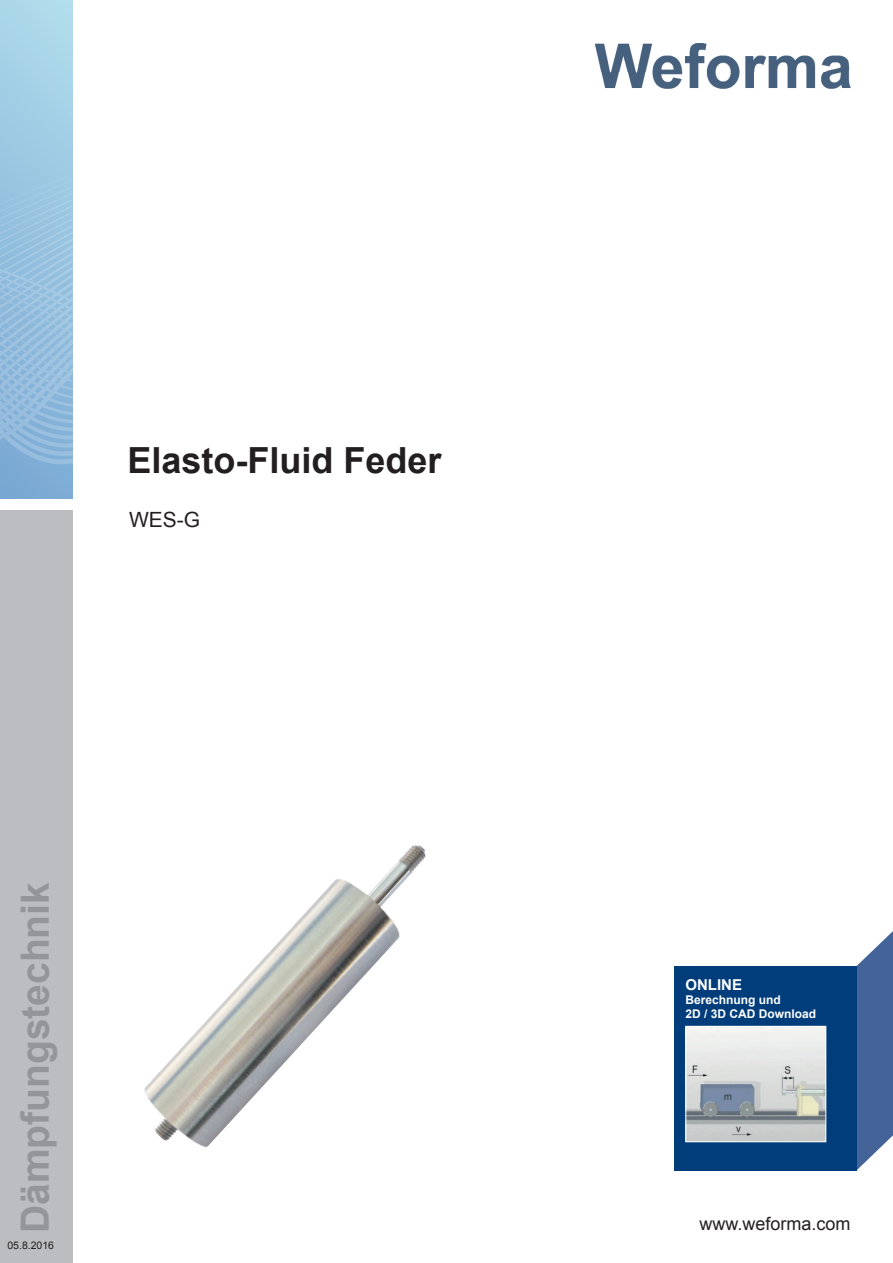
<style>
.page{position:relative;width:893px;height:1263px;background:#fff}
.page>*{position:absolute;margin:0;border:0;box-sizing:border-box;transform-origin:0 0}
.t1{font:700 39px "Arial";color:#939598}
.t2{font:700 36px "Arial";color:#231f20}
.t3{font:21px "Arial";color:#231f20}
.t4{font:18px "Arial";color:#231f20}
.t5{font:700 15px "Arial";color:#fff}
.t6{font:700 12px/14.4px "Arial";color:#fff}
.t7{font:10.5px "Arial";color:#231f20}
</style>
<div class="page">
<img style="left:595px;top:43px;width:255px;height:46px">
<svg style="left:0;top:0;width:72px;height:499px;background:#9ecbe3"></svg>
<svg style="left:0;top:107px;width:72px;height:360px;background:#96c0de"></svg>
<div style="left:0;top:510px;width:72px;height:753px;background:#bcbdc0"></div>
<svg style="left:856px;top:931px;width:37px;height:239px;background:#5c78a7"></svg>
<div style="left:674px;top:966px;width:182px;height:204px;background:#013c7b"></div>
<img style="left:687px;top:1028px;width:137px;height:112px">
<div style="left:685px;top:1026px;width:141px;height:116px;border:1px solid #fff"></div>
<img style="left:144px;top:845px;width:282px;height:303px">
<h2 class="t2" style="left:128px;top:436px;width:316px">Elasto-Fluid Feder</h2>
<h3 class="t3" style="left:129px;top:506px;width:73px">WES-G</h3>
<h1 class="t1" style="left:9px;top:1233px;width:353px;rotate:-90deg">Dämpfungstechnik</h1>
<p class="t7" style="left:7px;top:1239px;width:48px">05.8.2016</p>
<p class="t5" style="left:685px;top:974px;width:58px">ONLINE</p>
<p class="t6" style="left:685px;top:993px;width:132px">Berechnung und<br>2D / 3D CAD Download</p>
<h3 class="t4" style="left:699px;top:1211px;width:153px">www.weforma.com</h3>
</div>
